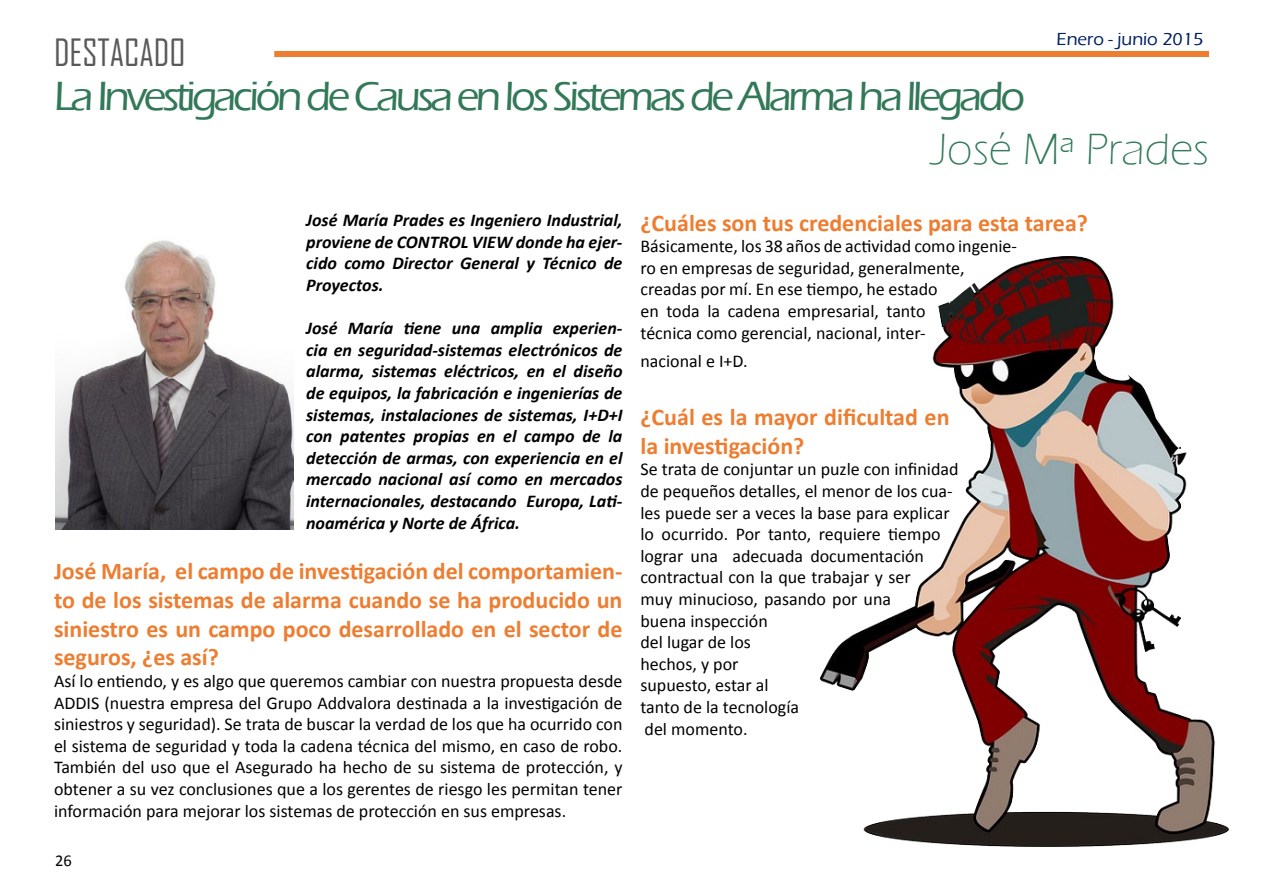
<style>
.page{position:relative;width:1263px;height:893px;background:#fff}
.page>*{position:absolute;margin:0;border:0;box-sizing:border-box;transform-origin:0 0}
.t1{font:300 45px "Eras ITC";color:#327a5a}
.t2{font:500 42px "Eras ITC";letter-spacing:-.08em;color:#337959}
.t3{font:36px "Agency FB";color:#595959}
.t4{font:700 24px/28.8px "Calibri";color:#ed7d31;text-align:justify}
.t5{font:18px/21.6px "Calibri";color:#000}
.t6{font:italic 700 18px/21.6px "Calibri";color:#000;text-align:justify}
.t7{font:500 18px "Eras ITC";color:#002060}
.t8{font:16.5px "Calibri";color:#000}
</style>
<div class="page">
<div style="left:274px;top:51px;width:935px;height:6px;background:#ed7d31"></div>
<img style="left:820px;top:256px;width:409px;height:590px">
<img style="left:55px;top:240px;width:238px;height:290px">
<h3 class="t3" style="left:54px;top:30px;width:133px">DESTACADO</h3>
<p class="t7" style="left:1056px;top:29px;width:148px">Enero - junio 2015</p>
<h2 class="t2" style="left:54px;top:72px;width:973px">La Investigación de Causa en los Sistemas de Alarma ha llegado</h2>
<h1 class="t1" style="left:930px;top:124px;width:280px">José Mª Prades</h1>
<p class="t6" style="left:306px;top:209px;width:318px">José María Prades es Ingeniero Industrial, proviene de CONTROL VIEW donde ha ejer&shy;cido como Director General y Técnico de Proyectos.</p>
<p class="t6" style="left:306px;top:317px;width:318px">José María tiene una amplia experien&shy;cia en seguridad-sistemas electrónicos de alarma, sistemas eléctricos, en el diseño de equipos, la fabricación e ingenierías de sistemas, instalaciones de sistemas, I+D+I con patentes propias en el campo de la detección de armas, con experiencia en el mercado nacional así como en mercados internacionales, destacando Europa, Lati&shy;noamérica y Norte de África.</p>
<h3 class="t4" style="left:54px;top:557px;width:570px">José María, el campo de investigación del comportamien&shy;to de los sistemas de alarma cuando se ha producido un siniestro es un campo poco desarrollado en el sector de seguros, ¿es así?</h3>
<p class="t5" style="left:54px;top:670px;width:570px;text-align:justify">Así lo entiendo, y es algo que queremos cambiar con nuestra propuesta desde ADDIS (nuestra empresa del Grupo Addvalora destinada a la investigación de siniestros y seguridad). Se trata de buscar la verdad de los que ha ocurrido con el sistema de seguridad y toda la cadena técnica del mismo, en caso de robo.<br>También del uso que el Asegurado ha hecho de su sistema de protección, y obtener a su vez conclusiones que a los gerentes de riesgo les permitan tener información para mejorar los sistemas de protección en sus empresas.</p>
<p class="t8" style="left:55px;top:850px;width:18px">26</p>
<h3 class="t4" style="left:640px;top:208px;width:449px">¿Cuáles son tus credenciales para esta tarea?</h3>
<p class="t5" style="left:640px;top:235px;width:378px">Básicamente, los 38 años de actividad como ingenie&shy;ro en empresas de seguridad, generalmente, creadas por mí. En ese tiempo, he estado<br>en toda la cadena empresarial, tanto<br>técnica como gerencial, nacional, inter-</p>
<p class="t5" style="left:640px;top:351px;width:109px">nacional e I+D.</p>
<h3 class="t4" style="left:640px;top:403px;width:311px">¿Cuál es la mayor dificultad en la investigación?</h3>
<p class="t5" style="left:640px;top:459px;width:320px">Se trata de conjuntar un puzle con infinidad de pequeños detalles, el menor de los cua&shy;les puede ser a veces la base para explicar lo ocurrido. Por tanto, requiere tiempo lograr una adecuada documentación contractual con la que trabajar y ser<br>muy minucioso, pasando por una<br>buena inspección<br>del lugar de los<br>hechos, y por<br>supuesto, estar al<br>tanto de la tecnología<br>del momento.</p>
</div>
